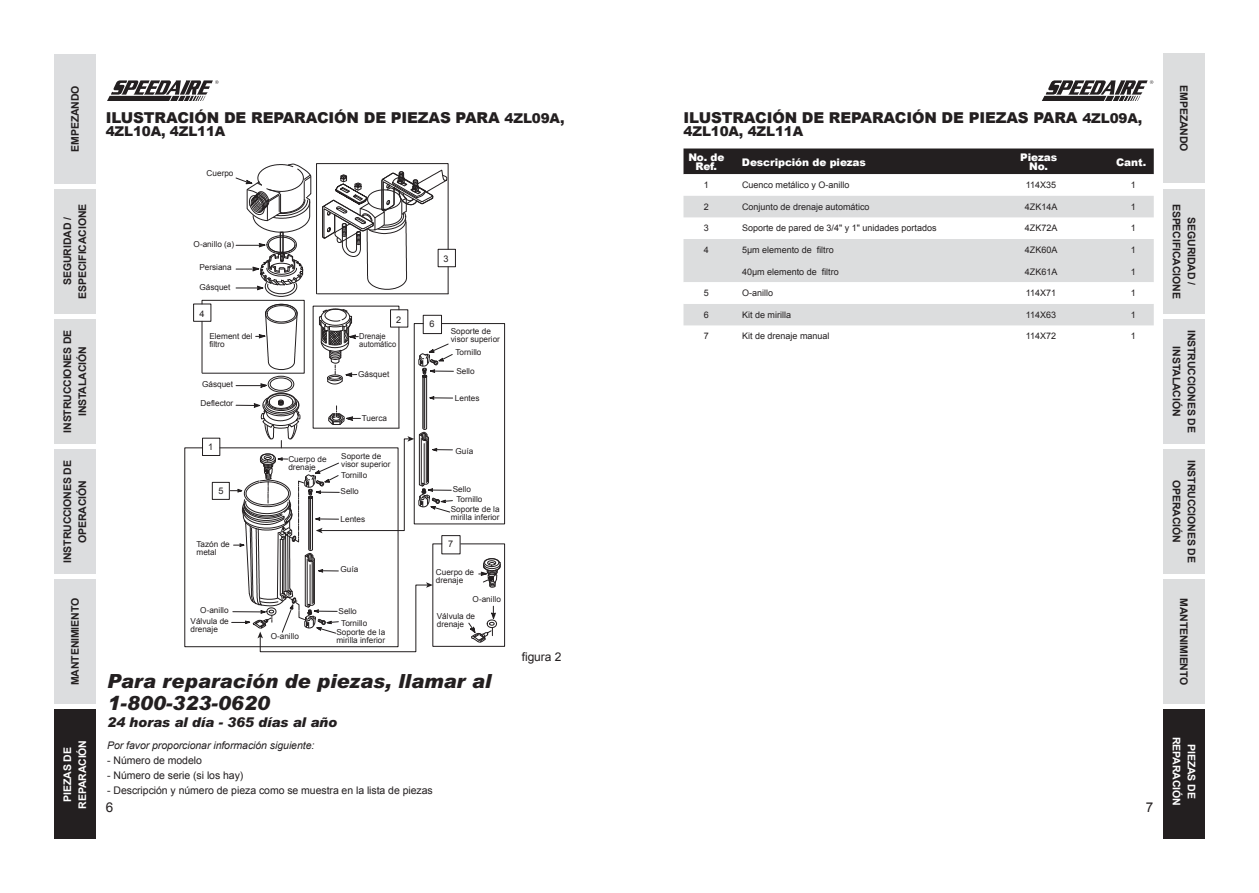
<style>
.page{position:relative;width:1259px;height:893px;background:#fff}
.page>*{position:absolute;margin:0;border:0;box-sizing:border-box;transform-origin:0 0}
.t1{font:italic 900 19.5px/22.5px "Arial MT Std";color:#231f20}
.t2{font:900 15px "Arial";letter-spacing:-.01em;color:#231f20}
.t3{font:900 13.5px "Arial";letter-spacing:-.01em;color:#231f20}
.t4{font:italic 900 13.5px "Arial MT Std";letter-spacing:-.01em;color:#231f20}
.t5{font:13.5px "Arial";color:#231f20}
.t6{font:12px "Arial";letter-spacing:-.005em;color:#231f20}
.t7{font:700 10.5px/15px "Arial";letter-spacing:-.01em;color:#231f20;text-align:center}
.t8{font:10.5px "Arial";letter-spacing:-.005em;color:#231f20}
.t9{font:900 10.5px/9px "Arial";letter-spacing:-.01em;color:#fff;text-align:center}
.t10{font:italic 10.5px "Arial";letter-spacing:-.005em;color:#231f20}
.t11{font:700 10.5px/15px "Arial";letter-spacing:-.01em;color:#fff;text-align:center}
.t12{font:9.15px "Arial";color:#231f20}
.t13{font:9px "Arial";color:#231f20}
.t14{font:8.25px/8.1px "Arial";color:#231f20}
.t15{font:8.25px/8.1px "Arial";color:#231f20;scale:.92 1}
.s1{font-size:13.5px}
</style>
<div class="page">
<svg style="left:107px;top:80px;width:111px;height:20px"></svg>
<svg style="left:1042px;top:80px;width:111px;height:20px"></svg>
<svg style="left:184px;top:163px;width:321px;height:489px"></svg>
<div style="left:54px;top:54px;width:42px;height:129px;background:#dcdddf"></div>
<div style="left:54px;top:189px;width:42px;height:124px;background:#dcddde"></div>
<div style="left:54px;top:319px;width:42px;height:124px;background:#dcddde"></div>
<div style="left:54px;top:449px;width:42px;height:124px;background:#dcdddf"></div>
<div style="left:54px;top:580px;width:42px;height:124px;background:#dcdddf"></div>
<div style="left:54px;top:710px;width:42px;height:129px;background:#231f20"></div>
<div style="left:1163px;top:54px;width:42px;height:129px;background:#dcddde"></div>
<div style="left:1163px;top:189px;width:42px;height:124px;background:#dcddde"></div>
<div style="left:1163px;top:319px;width:42px;height:124px;background:#dcdddf"></div>
<div style="left:1163px;top:449px;width:42px;height:124px;background:#dcddde"></div>
<div style="left:1163px;top:580px;width:42px;height:124px;background:#dcddde"></div>
<div style="left:1163px;top:710px;width:42px;height:129px;background:#231f20"></div>
<div style="left:683px;top:148px;width:470px;height:26px;background:#231f20"></div>
<svg style="left:683px;top:174px;width:470px;height:152px"></svg>
<svg style="left:683px;top:196px;width:470px;height:129px;fill:#dcddde"></svg>
<svg style="left:683px;top:282px;width:470px;height:22px"></svg>
<p class="t7" style="left:68px;top:152px;width:68px;rotate:-90deg">Empezando</p>
<p class="t7" style="left:60px;top:299px;width:95px;rotate:-90deg">seguridad /<br>Especificacione</p>
<p class="t7" style="left:60px;top:433px;width:103px;rotate:-90deg">Instrucciones de instalación</p>
<p class="t7" style="left:60px;top:563px;width:103px;rotate:-90deg">Instrucciones de operación</p>
<p class="t7" style="left:68px;top:685px;width:89px;rotate:-90deg">Mantenimiento</p>
<p class="t11" style="left:60px;top:809px;width:70px;rotate:-90deg">Piezas de reparación</p>
<h2 class="t2" style="left:106px;top:107px;width:460px">ILUSTRACIÓN DE REPARACIÓN DE PIEZAS PARA <span class="s1">4ZL09A,</span></h2>
<h3 class="t3" style="left:106px;top:122px;width:121px">4ZL10A, 4ZL11A</h3>
<p class="t14" style="left:207px;top:170px;width:28px">Cuerpo</p>
<p class="t14" style="left:194px;top:240px;width:42px">O-anillo (a)</p>
<p class="t14" style="left:199px;top:263px;width:34px">Persiana</p>
<p class="t14" style="left:199px;top:283px;width:33px">Gásquet</p>
<p class="t12" style="left:199px;top:308px;width:7px">4</p>
<p class="t14" style="left:209px;top:332px;width:45px">Element del filtro</p>
<p class="t14" style="left:202px;top:381px;width:33px">Gásquet</p>
<p class="t14" style="left:200px;top:399px;width:34px">Deflector</p>
<p class="t12" style="left:208px;top:441px;width:7px">1</p>
<p class="t12" style="left:219px;top:485px;width:7px">5</p>
<p class="t14" style="left:196px;top:540px;width:35px">Tazón de metal</p>
<p class="t14" style="left:200px;top:606px;width:30px">O-anillo</p>
<p class="t14" style="left:190px;top:617px;width:40px">Válvula de drenaje</p>
<p class="t12" style="left:396px;top:313px;width:7px">2</p>
<p class="t15" style="left:359px;top:332px;width:42px">Drenaje automático</p>
<p class="t14" style="left:358px;top:370px;width:33px">Gásquet</p>
<p class="t14" style="left:288px;top:455px;width:40px">Cuerpo de drenaje</p>
<p class="t14" style="left:362px;top:414px;width:27px">Tuerca</p>
<p class="t14" style="left:341px;top:452px;width:51px">Soporte de visor superior</p>
<p class="t14" style="left:341px;top:471px;width:27px">Tornillo</p>
<p class="t14" style="left:340px;top:487px;width:20px">Sello</p>
<p class="t14" style="left:340px;top:515px;width:26px">Lentes</p>
<p class="t14" style="left:271px;top:632px;width:30px">O-anillo</p>
<p class="t14" style="left:340px;top:566px;width:19px">Guía</p>
<p class="t14" style="left:338px;top:607px;width:20px">Sello</p>
<p class="t14" style="left:341px;top:619px;width:27px">Tornillo</p>
<p class="t14" style="left:336px;top:628px;width:50px">Soporte de la mirilla inferior</p>
<p class="t12" style="left:443px;top:253px;width:7px">3</p>
<p class="t12" style="left:429px;top:318px;width:7px">6</p>
<p class="t14" style="left:451px;top:327px;width:51px">Soporte de visor superior</p>
<p class="t14" style="left:455px;top:348px;width:27px">Tornillo</p>
<p class="t14" style="left:456px;top:367px;width:20px">Sello</p>
<p class="t14" style="left:455px;top:394px;width:26px">Lentes</p>
<p class="t14" style="left:455px;top:447px;width:19px">Guía</p>
<p class="t14" style="left:453px;top:485px;width:20px">Sello</p>
<p class="t14" style="left:456px;top:496px;width:27px">Tornillo</p>
<p class="t14" style="left:451px;top:505px;width:50px">Soporte de la mirilla inferior</p>
<p class="t12" style="left:448px;top:538px;width:7px">7</p>
<p class="t14" style="left:436px;top:569px;width:40px">Cuerpo de drenaje</p>
<p class="t14" style="left:472px;top:595px;width:30px">O-anillo</p>
<p class="t14" style="left:437px;top:612px;width:40px">Válvula de drenaje</p>
<h1 class="t1" style="left:107px;top:669px;width:385px">Para reparación de piezas, llamar al<br>1-800-323-0620</h1>
<h3 class="t4" style="left:107px;top:713px;width:231px">24 horas al día - 365 días al año</h3>
<p class="t10" style="left:107px;top:738px;width:209px">Por favor proporcionar información siguiente:</p>
<p class="t8" style="left:107px;top:753px;width:96px">- Número de modelo</p>
<p class="t8" style="left:107px;top:768px;width:138px">- Número de serie (si los hay)</p>
<p class="t8" style="left:107px;top:783px;width:327px">- Descripción y número de pieza como se muestra en la lista de piezas</p>
<h3 class="t6" style="left:522px;top:649px;width:41px">figura 2</h3>
<h2 class="t2" style="left:683px;top:107px;width:460px">ILUSTRACIÓN DE REPARACIÓN DE PIEZAS PARA <span class="s1">4ZL09A,</span></h2>
<h3 class="t3" style="left:683px;top:122px;width:121px">4ZL10A, 4ZL11A</h3>
<p class="t9" style="left:688px;top:153px;width:38px">No. de<br>Ref.</p>
<p class="t9" style="left:742px;top:157px;width:125px">Descripción de piezas</p>
<p class="t9" style="left:1020px;top:153px;width:38px">Piezas<br>No.</p>
<p class="t9" style="left:1116px;top:157px;width:31px">Cant.</p>
<p class="t13" style="left:704px;top:179px;width:7px">1</p>
<p class="t13" style="left:742px;top:179px;width:109px">Cuenco metálico y O-anillo</p>
<p class="t13" style="left:1025px;top:179px;width:32px">114X35</p>
<p class="t13" style="left:1131px;top:179px;width:7px">1</p>
<p class="t13" style="left:704px;top:201px;width:7px">2</p>
<p class="t13" style="left:742px;top:201px;width:129px">Conjunto de drenaje automático</p>
<p class="t13" style="left:1025px;top:201px;width:34px">4ZK14A</p>
<p class="t13" style="left:1131px;top:201px;width:7px">1</p>
<p class="t13" style="left:704px;top:222px;width:7px">3</p>
<p class="t13" style="left:742px;top:222px;width:196px">Soporte de pared de 3/4" y 1" unidades portados</p>
<p class="t13" style="left:1025px;top:222px;width:34px">4ZK72A</p>
<p class="t13" style="left:1131px;top:222px;width:7px">1</p>
<p class="t13" style="left:704px;top:244px;width:7px">4</p>
<p class="t13" style="left:742px;top:244px;width:93px">5μm elemento de filtro</p>
<p class="t13" style="left:1025px;top:244px;width:34px">4ZK60A</p>
<p class="t13" style="left:1131px;top:244px;width:7px">1</p>
<p class="t13" style="left:742px;top:266px;width:98px">40μm elemento de filtro</p>
<p class="t13" style="left:1025px;top:266px;width:34px">4ZK61A</p>
<p class="t13" style="left:1131px;top:266px;width:7px">1</p>
<p class="t13" style="left:704px;top:287px;width:7px">5</p>
<p class="t13" style="left:742px;top:287px;width:33px">O-anillo</p>
<p class="t13" style="left:1025px;top:287px;width:32px">114X71</p>
<p class="t13" style="left:1131px;top:287px;width:7px">1</p>
<p class="t13" style="left:704px;top:309px;width:7px">6</p>
<p class="t13" style="left:742px;top:309px;width:51px">Kit de mirilla</p>
<p class="t13" style="left:1025px;top:309px;width:32px">114X63</p>
<p class="t13" style="left:1131px;top:309px;width:7px">1</p>
<p class="t13" style="left:704px;top:330px;width:7px">7</p>
<p class="t13" style="left:742px;top:330px;width:89px">Kit de drenaje manual</p>
<p class="t13" style="left:1025px;top:330px;width:32px">114X72</p>
<p class="t13" style="left:1131px;top:330px;width:7px">1</p>
<h3 class="t5" style="left:106px;top:799px;width:9px">6</h3>
<h3 class="t5" style="left:1145px;top:799px;width:9px">7</h3>
<p class="t7" style="left:1191px;top:85px;width:68px;rotate:90deg">Empezando</p>
<p class="t7" style="left:1198px;top:204px;width:95px;rotate:90deg">seguridad /<br>Especificacione</p>
<p class="t7" style="left:1198px;top:330px;width:103px;rotate:90deg">Instrucciones de instalación</p>
<p class="t7" style="left:1198px;top:460px;width:103px;rotate:90deg">Instrucciones de operación</p>
<p class="t7" style="left:1191px;top:598px;width:89px;rotate:90deg">Mantenimiento</p>
<p class="t11" style="left:1198px;top:737px;width:70px;rotate:90deg">Piezas de reparación</p>
</div>
